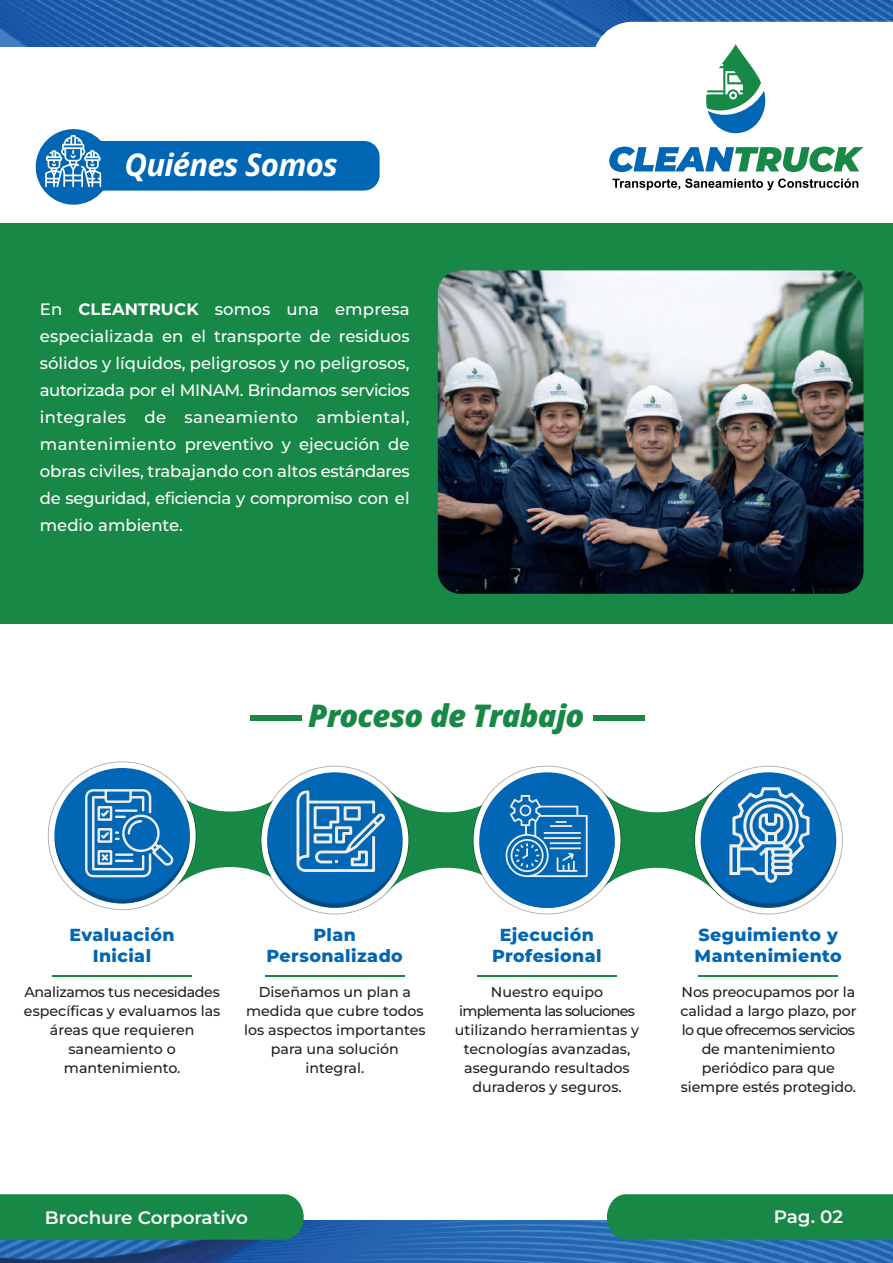
<style>
.page{position:relative;width:893px;height:1263px;background:#fff}
.page>*{position:absolute;margin:0;border:0;box-sizing:border-box;transform-origin:0 0}
.t1{font:italic 800 31.05px "Open Sans";letter-spacing:-.025em;color:#188847}
.t2{font:italic 700 31.05px "Open Sans";letter-spacing:-.025em;color:#fff}
.t3{font:600 18px "Montserrat";color:#fff}
.t4{font:600 18px "Montserrat";color:#fbfbfc}
.t5{font:800 17.4px/20.5px "Montserrat";letter-spacing:.025em;color:#0166b3;text-align:center}
.t6{font:500 16.5px/27px "Montserrat";letter-spacing:-.025em;color:#fff;text-align:justify}
.t7{font:500 14.25px/19px "Montserrat";color:#231f20;text-align:center}
.s1{font-weight:700}
</style>
<div class="page">
<img style="left:0;top:0;width:893px;height:1263px">
<div style="left:0;top:47px;width:893px;height:1172px;background:#fff"></div>
<div style="left:0;top:1194px;width:304px;height:46px;background:#188847"></div>
<div style="left:607px;top:1194px;width:286px;height:46px;background:#188847"></div>
<div style="left:0;top:224px;width:893px;height:400px;background:#188847"></div>
<div style="left:59px;top:141px;width:321px;height:50px;background:#0166b3;border-radius:16px"></div>
<div style="left:36px;top:129px;width:75px;height:76px;background:#0166b3;border-radius:50%"></div>
<svg style="left:45px;top:135px;width:56px;height:52px"></svg>
<hr style="left:53px;top:975px;width:139px;height:1px;background:#188847">
<svg style="left:54px;top:771px;width:782px;height:137px"></svg>
<hr style="left:265px;top:975px;width:139px;height:1px;background:#188847">
<hr style="left:477px;top:975px;width:140px;height:1px;background:#188847">
<hr style="left:699px;top:975px;width:139px;height:1px;background:#188847">
<div style="left:250px;top:716px;width:52px;height:5px;background:#188847"></div>
<div style="left:593px;top:716px;width:51px;height:5px;background:#188847"></div>
<img style="left:438px;top:270px;width:425px;height:324px">
<svg style="left:612px;top:178px;width:246px;height:12px"></svg>
<svg style="left:593px;top:22px;width:300px;height:150px"></svg>
<h1 class="t2" style="left:124px;top:143px;width:215px">Quiénes Somos</h1>
<p class="t6" style="left:40px;top:295px;width:371px">En <span class="s1">CLEANTRUCK</span> somos una empresa especializada en el transporte de residuos sólidos y líquidos, peligrosos y no peligrosos, autorizada por el MINAM. Brindamos servicios integrales de saneamiento ambiental, mantenimiento preventivo y ejecución de obras civiles, trabajando con altos estándares de seguridad, eficiencia y compromiso con el medio ambiente.</p>
<h1 class="t1" style="left:308px;top:692px;width:278px">Proceso de Trabajo</h1>
<p class="t5" style="left:69px;top:924px;width:107px">Evaluación<br>Inicial</p>
<p class="t7" style="left:24px;top:981px;width:198px">Analizamos tus necesidades específicas y evaluamos las áreas que requieren saneamiento o mantenimiento.</p>
<p class="t5" style="left:267px;top:924px;width:138px">Plan<br>Personalizado</p>
<p class="t7" style="left:244px;top:981px;width:183px">Diseñamos un plan a medida que cubre todos los aspectos importantes para una solución integral.</p>
<p class="t5" style="left:492px;top:924px;width:111px">Ejecución<br>Profesional</p>
<p class="t7" style="left:455px;top:981px;width:186px">Nuestro equipo implementa las soluciones utilizando herramientas y tecnologías avanzadas, asegurando resultados duraderos y seguros.</p>
<p class="t5" style="left:695px;top:924px;width:149px;text-align:left">Seguimiento y<br>Mantenimiento</p>
<p class="t7" style="left:680px;top:981px;width:178px">Nos preocupamos por la calidad a largo plazo, por lo que ofrecemos servicios de mantenimiento periódico para que siempre estés protegido.</p>
<p class="t3" style="left:45px;top:1205px;width:205px">Brochure Corporativo</p>
<p class="t4" style="left:774px;top:1204px;width:71px">Pag. 02</p>
</div>
